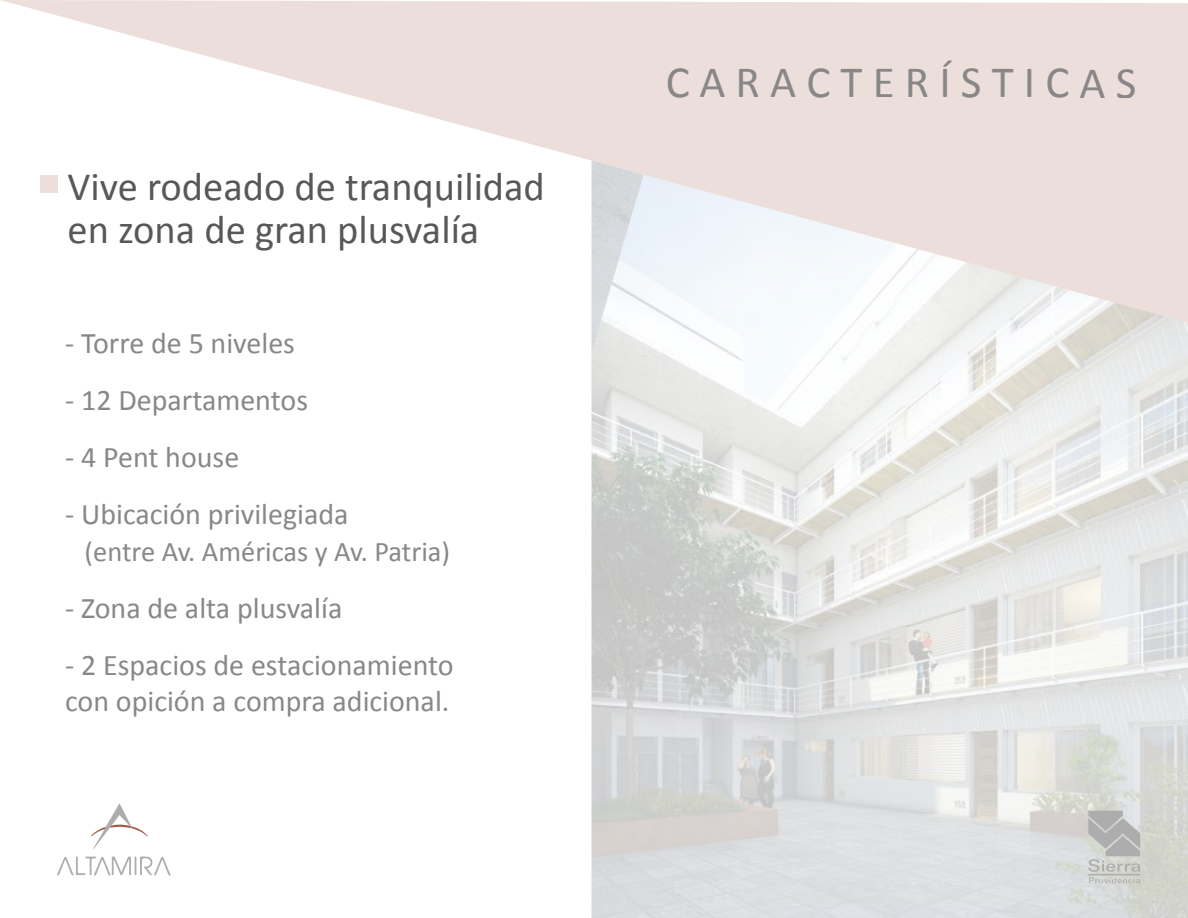
<style>
.page{position:relative;width:1188px;height:918px;background:#fff}
.page>*{position:absolute;margin:0;border:0;box-sizing:border-box;transform-origin:0 0}
.t1{font:45px "Calibri";color:#707172}
.t2{font:40.5px/43.5px "Calibri";color:#58585a}
.t3{font:30px/36px "Calibri";color:#87888a}
.t4{font:28.5px "Calibri";color:#87888a}
</style>
<div class="page">
<svg style="left:1px;top:0;width:1187px;height:176px;fill:#ecdedb"></svg>
<svg style="left:57px;top:856px;width:114px;height:20px"></svg>
<svg style="left:91px;top:804px;width:57px;height:45px"></svg>
<img style="left:591px;top:161px;width:597px;height:757px">
<div style="left:40px;top:176px;width:18px;height:18px;background:#ecdedb"></div>
<svg style="left:1088px;top:811px;width:52px;height:73px;background:#c0c1bf"></svg>
<h2 class="t2" style="left:68px;top:165px;width:479px">Vive rodeado de tranquilidad en zona de gran plusvalía</h2>
<p class="t3" style="left:65px;top:325px;width:231px">- Torre de 5 niveles</p>
<p class="t3" style="left:65px;top:382px;width:244px">- 12 Departamentos</p>
<p class="t3" style="left:65px;top:439px;width:176px">- 4 Pent house</p>
<p class="t3" style="left:65px;top:496px;width:285px">- Ubicación privilegiada</p>
<p class="t4" style="left:85px;top:534px;width:367px">(entre Av. Américas y Av. Patria)</p>
<p class="t3" style="left:65px;top:590px;width:279px">- Zona de alta plusvalía</p>
<p class="t3" style="left:65px;top:647px;width:390px">- 2 Espacios de estacionamiento con opición a compra adicional.</p>
<h1 class="t1" style="left:665px;top:54px;width:473px">C A R A C T E R Í S T I C A S</h1>
</div>
